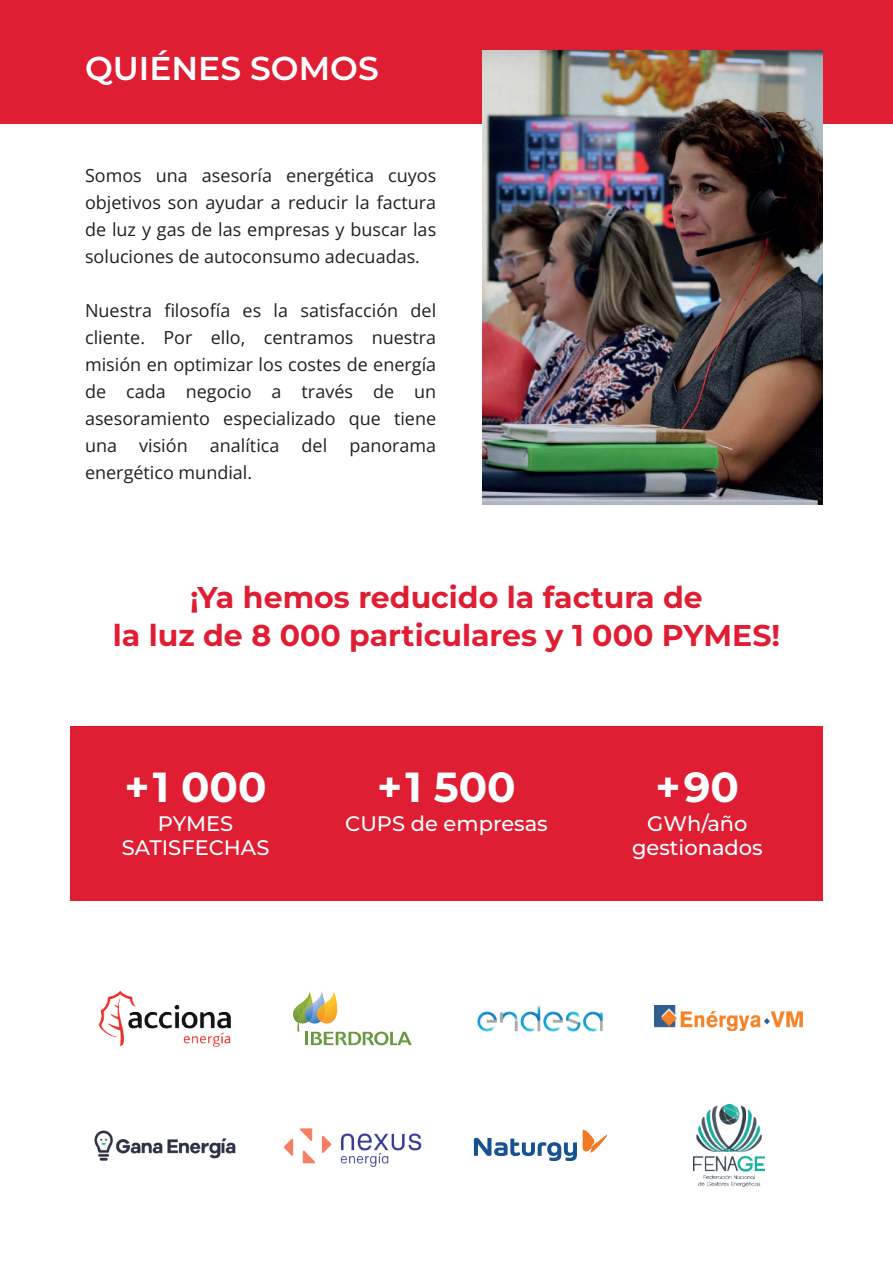
<style>
.page{position:relative;width:893px;height:1263px;background:#fff}
.page>*{position:absolute;margin:0;border:0;box-sizing:border-box;transform-origin:0 0}
.t1{font:700 42px "Montserrat";color:#fff}
.t2{font:600 33px "Montserrat";color:#fff}
.t3{font:700 30px/37.5px "Montserrat";color:#df1d33;text-align:center}
.t4{font:500 21px/24px "Montserrat";color:#fff;text-align:center}
.t5{font:18px/27px "Open Sans";color:#231f20;text-align:justify}
</style>
<div class="page">
<div style="left:70px;top:726px;width:753px;height:174px;background:#df1d33"></div>
<div style="left:0;top:0;width:893px;height:123px;background:#df1d33"></div>
<img style="left:483px;top:51px;width:340px;height:454px">
<img style="left:693px;top:1104px;width:71px;height:82px">
<img style="left:98px;top:991px;width:133px;height:56px">
<img style="left:477px;top:1005px;width:126px;height:27px">
<svg style="left:583px;top:1130px;width:24px;height:22px"></svg>
<svg style="left:474px;top:1138px;width:103px;height:23px"></svg>
<svg style="left:293px;top:991px;width:119px;height:54px"></svg>
<img style="left:94px;top:1130px;width:142px;height:31px">
<img style="left:655px;top:1006px;width:148px;height:25px">
<img style="left:283px;top:1128px;width:139px;height:39px">
<h2 class="t2" style="left:85px;top:46px;width:295px">QUIÉNES SOMOS</h2>
<p class="t5" style="left:85px;top:162px;width:353px">Somos una asesoría energética cuyos objetivos son ayudar a reducir la factura de luz y gas de las empresas y buscar las soluciones de autoconsumo adecuadas.</p>
<p class="t5" style="left:85px;top:297px;width:353px">Nuestra filosofía es la satisfacción del cliente. Por ello, centramos nuestra misión en optimizar los costes de energía de cada negocio a través de un asesoramiento especializado que tiene una visión analítica del panorama energético mundial.</p>
<h3 class="t3" style="left:113px;top:578px;width:669px">¡Ya hemos reducido la factura de<br>la luz de 8 000 particulares y 1 000 PYMES!</h3>
<h1 class="t1" style="left:124px;top:759px;width:144px">+1 000</h1>
<p class="t4" style="left:122px;top:810px;width:149px">PYMES<br>SATISFECHAS</p>
<p class="t4" style="left:345px;top:810px;width:204px">CUPS de empresas</p>
<h1 class="t1" style="left:377px;top:759px;width:140px">+1 500</h1>
<h1 class="t1" style="left:656px;top:759px;width:85px">+90</h1>
<p class="t4" style="left:632px;top:810px;width:132px">GWh/año gestionados</p>
</div>
